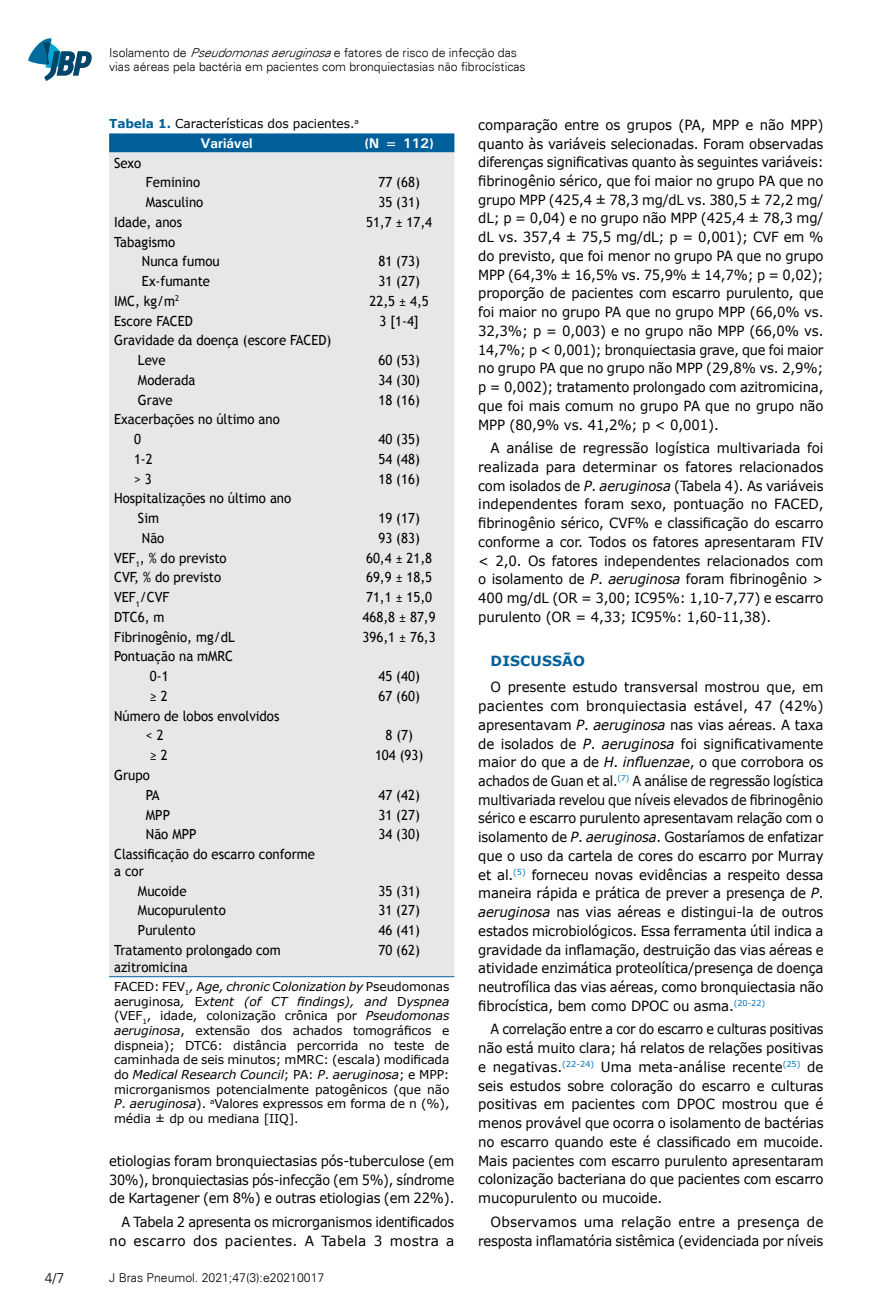
<style>
.page{position:relative;width:893px;height:1315px;background:#fff}
.page>*{position:absolute;margin:0;border:0;box-sizing:border-box;transform-origin:0 0}
.t1{font:14px/18.7px "Verdana";letter-spacing:-.01em;color:#000;text-align:justify;scale:.96 1}
.t2{font:14px/18.7px "Verdana";letter-spacing:-.01em;color:#000;text-align:justify;scale:.95 1}
.t3{font:14px/19.8px "Trebuchet MS";color:#000;scale:.94 1}
.t4{font:14px/18.7px "Verdana";letter-spacing:-.01em;color:#000;text-align:justify;scale:.92 1}
.t5{font:14px/18.6px "Verdana";letter-spacing:-.01em;color:#000;text-align:justify;scale:.94 1}
.t6{font:14px/18.7px "Verdana";letter-spacing:-.01em;color:#000;text-align:right}
.t7{font:14px/18.6px "Verdana";letter-spacing:-.01em;color:#000;text-align:right;scale:.93 1}
.t8{font:700 14px "Univers";color:#fff}
.t9{font:700 14px "Verdana";letter-spacing:.01em;color:#01609a}
.t10{font:300 14px "Univers";color:#000}
.t11{font:12.25px/14.7px "Verdana";letter-spacing:-.01em;color:#000;text-align:justify}
.t12{font:300 12.25px/14.7px "Univers";color:#000}
.s1{font-style:italic}
.s2{font-weight:700;color:#01609a}
</style>
<div class="page">
<svg style="left:28px;top:38px;width:64px;height:43px"></svg>
<div style="left:109px;top:133px;width:345px;height:19px;background:#01609a"></div>
<div style="left:109px;top:152px;width:345px;height:824px;background:#e6e7e8"></div>
<hr style="left:109px;top:976px;width:235px;height:1px;background:#01609a">
<hr style="left:344px;top:976px;width:110px;height:1px;background:#01609a">
<p class="t12" style="left:109px;top:45px;width:418px">Isolamento de <span class="s1">Pseudomonasaeruginosa</span>e fatores de risco de infecção das vias aéreas pela bactéria em pacientes com bronquiectasias não fibrocísticas</p>
<p class="t11" style="left:109px;top:117px;width:251px"><span class="s2">Tabela 1.</span> Características dos pacientes.<sup>a</sup></p>
<p class="t8" style="left:200px;top:134px;width:54px">Variável</p>
<p class="t8" style="left:365px;top:134px;width:71px">(N = 112)</p>
<p class="t3" style="left:114px;top:153px;width:31px">Sexo</p>
<p class="t3" style="left:146px;top:173px;width:59px">Feminino</p>
<p class="t3" style="left:378px;top:173px;width:46px">77 (68)</p>
<p class="t3" style="left:146px;top:192px;width:63px">Masculino</p>
<p class="t3" style="left:378px;top:192px;width:46px">35 (31)</p>
<p class="t3" style="left:114px;top:212px;width:74px">Idade, anos</p>
<p class="t3" style="left:366px;top:212px;width:72px">51,7 ± 17,4</p>
<p class="t3" style="left:142px;top:232px;width:84px;text-indent:-28px">Tabagismo<br>Nunca fumou</p>
<p class="t3" style="left:378px;top:252px;width:46px">81 (73)</p>
<p class="t3" style="left:142px;top:271px;width:74px">Ex-fumante</p>
<p class="t3" style="left:378px;top:271px;width:46px">31 (27)</p>
<p class="t3" style="left:114px;top:291px;width:71px">IMC, kg/m<sup>2</sup></p>
<p class="t3" style="left:370px;top:291px;width:64px">22,5 ± 4,5</p>
<p class="t3" style="left:114px;top:311px;width:85px">Escore FACED</p>
<p class="t3" style="left:380px;top:311px;width:43px">3 [1-4]</p>
<p class="t3" style="left:138px;top:331px;width:207px;text-indent:-24px">Gravidade da doença (escore FACED)<br>Leve</p>
<p class="t3" style="left:378px;top:350px;width:46px">60 (53)</p>
<p class="t3" style="left:138px;top:370px;width:63px">Moderada</p>
<p class="t3" style="left:378px;top:370px;width:46px">34 (30)</p>
<p class="t3" style="left:138px;top:390px;width:38px">Grave</p>
<p class="t3" style="left:378px;top:390px;width:46px">18 (16)</p>
<p class="t3" style="left:134px;top:410px;width:157px;text-indent:-20px">Exacerbações no último ano<br>0</p>
<p class="t3" style="left:378px;top:429px;width:46px">40 (35)</p>
<p class="t3" style="left:134px;top:449px;width:21px">1-2</p>
<p class="t3" style="left:378px;top:449px;width:46px">54 (48)</p>
<p class="t3" style="left:134px;top:469px;width:20px">&gt; 3</p>
<p class="t3" style="left:378px;top:469px;width:46px">18 (16)</p>
<p class="t3" style="left:138px;top:489px;width:165px;text-indent:-24px">Hospitalizações no último ano<br>Sim</p>
<p class="t3" style="left:378px;top:508px;width:46px">19 (17)</p>
<p class="t3" style="left:142px;top:528px;width:25px">Não</p>
<p class="t3" style="left:378px;top:528px;width:46px">93 (83)</p>
<p class="t3" style="left:114px;top:548px;width:121px">VEF<sub>1</sub>, % do previsto</p>
<p class="t3" style="left:366px;top:548px;width:72px">60,4 ± 21,8</p>
<p class="t3" style="left:114px;top:568px;width:115px">CVF, % do previsto</p>
<p class="t3" style="left:366px;top:568px;width:72px">69,9 ± 18,5</p>
<p class="t3" style="left:114px;top:587px;width:60px">VEF<sub>1</sub>/CVF</p>
<p class="t3" style="left:366px;top:587px;width:72px">71,1 ± 15,0</p>
<p class="t3" style="left:114px;top:607px;width:55px">DTC6, m</p>
<p class="t3" style="left:363px;top:607px;width:79px">468,8 ± 87,9</p>
<p class="t3" style="left:114px;top:627px;width:130px">Fibrinogênio, mg/dL</p>
<p class="t3" style="left:363px;top:627px;width:79px">396,1 ± 76,3</p>
<p class="t3" style="left:150px;top:647px;width:90px;text-indent:-36px">Pontuação na mMRC<br>0-1</p>
<p class="t3" style="left:378px;top:666px;width:46px">45 (40)</p>
<p class="t3" style="left:150px;top:686px;width:20px">≥ 2</p>
<p class="t3" style="left:378px;top:686px;width:46px">67 (60)</p>
<p class="t3" style="left:146px;top:706px;width:143px;text-indent:-32px">Número de lobos envolvidos &lt; 2</p>
<p class="t3" style="left:385px;top:726px;width:31px">8 (7)</p>
<p class="t3" style="left:150px;top:745px;width:20px">≥ 2</p>
<p class="t3" style="left:375px;top:745px;width:53px">104 (93)</p>
<p class="t3" style="left:146px;top:765px;width:16px;text-indent:-32px">Grupo<br>PA</p>
<p class="t3" style="left:378px;top:785px;width:46px">47 (42)</p>
<p class="t3" style="left:146px;top:805px;width:27px">MPP</p>
<p class="t3" style="left:378px;top:805px;width:46px">31 (27)</p>
<p class="t3" style="left:146px;top:824px;width:55px">Não MPP</p>
<p class="t3" style="left:378px;top:824px;width:46px">34 (30)</p>
<p class="t3" style="left:114px;top:846px;width:215px;line-height:16.8px">Classificação do escarro conforme a cor</p>
<p class="t3" style="left:138px;top:881px;width:53px">Mucoide</p>
<p class="t3" style="left:378px;top:881px;width:46px">35 (31)</p>
<p class="t3" style="left:138px;top:900px;width:95px">Mucopurulento</p>
<p class="t3" style="left:378px;top:900px;width:46px">31 (27)</p>
<p class="t3" style="left:138px;top:920px;width:63px">Purulento</p>
<p class="t3" style="left:378px;top:920px;width:46px">46 (41)</p>
<p class="t3" style="left:114px;top:941px;width:179px;line-height:16.8px">Tratamento prolongado com azitromicina</p>
<p class="t3" style="left:378px;top:940px;width:46px">70 (62)</p>
<p class="t11" style="left:114px;top:979px;width:337px">FACED: FEV<sub>1</sub><span class="s1">,</span> A<span class="s1">ge, chronic</span> C<span class="s1">olonization by</span> Pseudomonas aeruginosa<span class="s1">,</span> E<span class="s1">xtent (of CT findings), and</span> D<span class="s1">yspnea </span>(VEF<sub>1</sub>, idade, colonização crônica por <span class="s1">Pseudomonas aeruginosa</span>, extensão dos achados tomográficos e dispneia); DTC6: distância percorrida no teste de caminhada de seis minutos; mMRC: (escala) modificada do <span class="s1">Medical Research Council</span>; PA: <span class="s1">P</span>. <span class="s1">aeruginosa</span>; e MPP: microrganismos potencialmente patogênicos (que não <span class="s1">P</span>. <span class="s1">aeruginosa</span>). <sup>a</sup>Valores expressos em forma de n (%), média ± dp ou mediana [IIQ].</p>
<p class="t5" style="left:109px;top:1152px;width:369px">etiologias foram bronquiectasias pós-tuberculose (em 30%), bronquiectasias pós-infecção (em 5%), síndrome de Kartagener (em 8%) e outras etiologias (em 22%).</p>
<p class="t7" style="left:109px;top:1212px;width:373px">A Tabela 2 apresenta os microrganismos identificados no escarro dos pacientes. A Tabela 3 mostra a</p>
<p class="t10" style="left:45px;top:1269px;width:21px">4/7</p>
<p class="t12" style="left:109px;top:1270px;width:217px">J Bras Pneumol. 2021;47(3):e20210017</p>
<p class="t2" style="left:478px;top:116px;width:365px">comparação entre os grupos (PA, MPP e não MPP) quanto às variáveis selecionadas. Foram observadas diferenças significativas quanto às seguintes variáveis: fibrinogênio sérico, que foi maior no grupo PA que no grupo MPP (425,4 ± 78,3 mg/dL vs. 380,5 ± 72,2 mg/ dL; p = 0,04) e no grupo não MPP (425,4 ± 78,3 mg/ dL vs. 357,4 ± 75,5 mg/dL; p = 0,001); CVF em % do previsto, que foi menor no grupo PA que no grupo MPP (64,3% ± 16,5% vs. 75,9% ± 14,7%; p = 0,02); proporção de pacientes com escarro purulento, que foi maior no grupo PA que no grupo MPP (66,0% vs.<br>32,3%; p = 0,003) e no grupo não MPP (66,0% vs.<br>14,7%; p &lt; 0,001); bronquiectasia grave, que foi maior no grupo PA que no grupo não MPP (29,8% vs. 2,9%; p = 0,002); tratamento prolongado com azitromicina, que foi mais comum no grupo PA que no grupo não MPP (80,9% vs. 41,2%; p &lt; 0,001).</p>
<p class="t1" style="left:478px;top:439px;width:361px;text-indent:12px">A análise de regressão logística multivariada foi realizada para determinar os fatores relacionados com isolados de <span class="s1">P</span>. <span class="s1">aeruginosa</span> (Tabela 4). As variáveis independentes foram sexo, pontuação no FACED, fibrinogênio sérico, CVF% e classificação do escarro conforme a cor. Todos os fatores apresentaram FIV &lt; 2,0. Os fatores independentes relacionados com o isolamento de <span class="s1">P</span>. <span class="s1">aeruginosa</span> foram fibrinogênio &gt; 400 mg/dL (OR = 3,00; IC95%: 1,10-7,77) e escarro purulento (OR = 4,33; IC95%: 1,60-11,38).</p>
<p class="t9" style="left:491px;top:651px;width:96px">DISCUSSÃO</p>
<p class="t1" style="left:478px;top:678px;width:361px;text-indent:12px">O presente estudo transversal mostrou que, em pacientes com bronquiectasia estável, 47 (42%) apresentavam <span class="s1">P</span>. <span class="s1">aeruginosa</span> nas vias aéreas. A taxa de isolados de <span class="s1">P</span>. <span class="s1">aeruginosa</span> foi significativamente maior do que a de <span class="s1">H</span>. <span class="s1">influenzae</span>, o que corrobora os achados de Guan et al.<sup>(7)</sup> A análise de regressão logística multivariada revelou que níveis elevados de fibrinogênio sérico e escarro purulento apresentavam relação com o isolamento de <span class="s1">P</span>. <span class="s1">aeruginosa</span>. Gostaríamos de enfatizar que o uso da cartela de cores do escarro por Murray et al.<sup>(5)</sup> forneceu novas evidências a respeito dessa maneira rápida e prática de prever a presença de <span class="s1">P</span>. <span class="s1">aeruginosa</span> nas vias aéreas e distingui-la de outros estados microbiológicos. Essa ferramenta útil indica a gravidade da inflamação, destruição das vias aéreas e atividade enzimática proteolítica/presença de doença neutrofílica das vias aéreas, como bronquiectasia não fibrocística, bem como DPOC ou asma.<sup>(20-22)</sup></p>
<p class="t4" style="left:478px;top:1020px;width:377px;text-indent:12px">A correlação entre a cor do escarro e culturas positivas não está muito clara; há relatos de relações positivas e negativas.<sup>(22-24)</sup> Uma meta-análise recente<sup>(25)</sup> de seis estudos sobre coloração do escarro e culturas positivas em pacientes com DPOC mostrou que é menos provável que ocorra o isolamento de bactérias no escarro quando este é classificado em mucoide.<br>Mais pacientes com escarro purulento apresentaram colonização bacteriana do que pacientes com escarro mucopurulento ou mucoide.</p>
<p class="t6" style="left:478px;top:1212px;width:347px">Observamos uma relação entre a presença de resposta inflamatória sistêmica (evidenciada por níveis</p>
</div>
